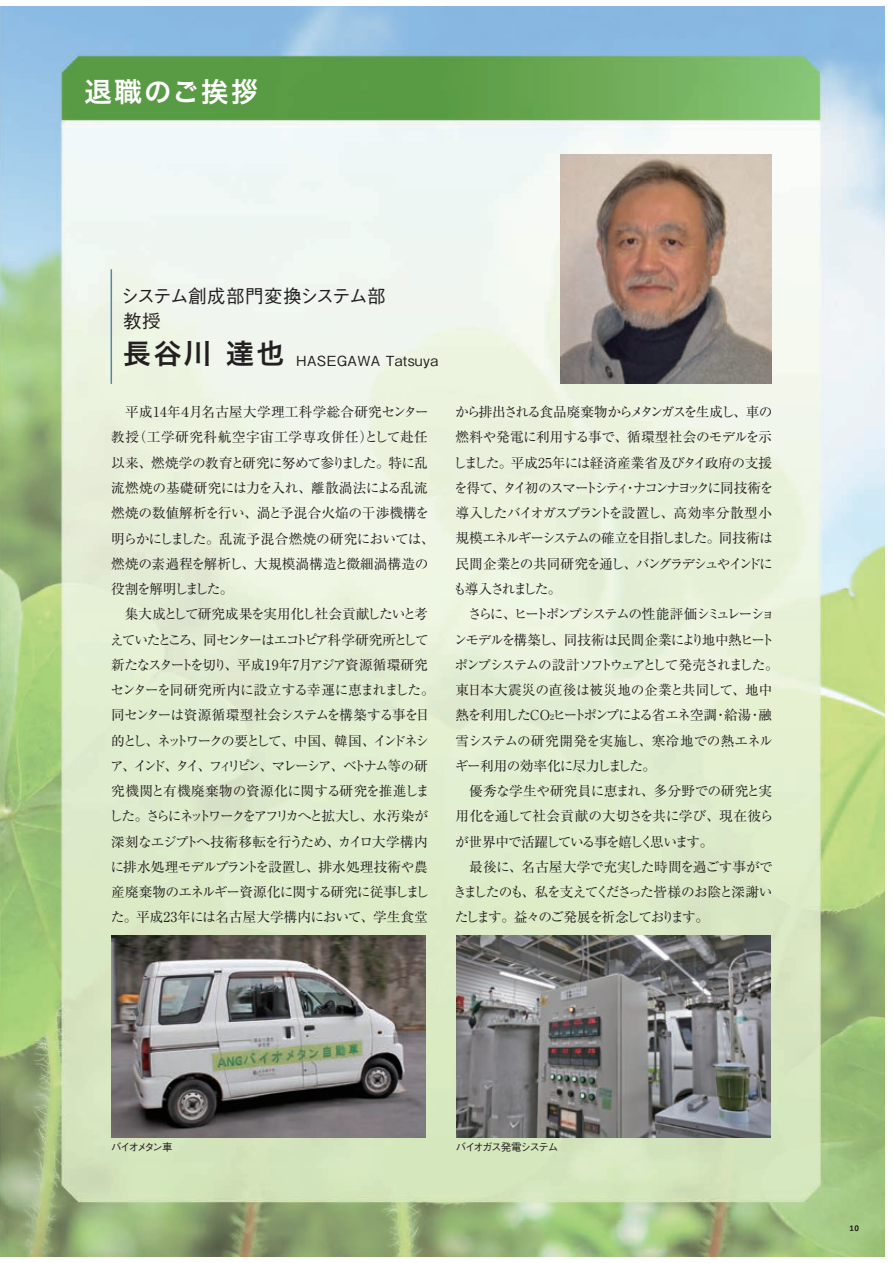
<style>
.page{position:relative;width:893px;height:1263px;background:#fff}
.page>*{position:absolute;margin:0;border:0;box-sizing:border-box;transform-origin:0 0}
.t1{font:27.3px "Hira Kaku Pro N W6 90 msp RKSJ H";letter-spacing:.08em;color:#fff}
.t2{font:18.6px/25.2px "Gothic BBB Pro Medium 90 msp RKSJ H";letter-spacing:-.03em;color:#231f20}
.t3{font:13.95px "Gothic BBB Pro Medium 90 msp RKSJ H";letter-spacing:.025em;color:#231f20}
.t4{font:13.65px/25.2px "Ryumin Pro Regular 90 msp RKSJ H";letter-spacing:-.07em;color:#231f20}
.t5{font:13.65px/25.2px "Ryumin Pro Regular 90 msp RKSJ H";letter-spacing:-.09em;color:#231f20}
.t6{font:10.5px "Gothic BBB Pro Medium 90 msp RKSJ H";letter-spacing:-.14em;color:#231f20}
.t7{font:10.5px "Gothic BBB Pro Medium 90 msp RKSJ H";letter-spacing:-.215em;color:#231f20}
.t8{font:700 8.85px "Calibri";color:#231f20}
.s1{font-family:"Hira Kaku Pro N W6 90 msp RKSJ H";font-size:27.75px}
.s2{font-size:7.95px}
</style>
<div class="page">
<img style="left:0;top:6px;width:884px;height:1251px">
<svg style="left:0;top:33px;width:4px;height:28px"></svg>
<img style="left:560px;top:154px;width:212px;height:230px">
<hr style="left:111px;top:269px;width:1px;height:115px;background:#5587aa">
<img style="left:111px;top:935px;width:315px;height:203px">
<img style="left:456px;top:935px;width:314px;height:203px">
<h1 class="t1" style="left:84px;top:82px;width:176px">退職のご挨拶</h1>
<h2 class="t2" style="left:121px;top:286px;width:266px">システム創成部門変換システム部教授</h2>
<p class="t3" style="left:123px;top:356px;width:316px"><span class="s1">長谷川 達也</span> HASEGAWA Tatsuya</p>
<p class="t4" style="left:109px;top:401px;width:327px">　平成14年４月名古屋大学理工科学総合研究センター教授（工学研究科航空宇宙工学専攻併任）として赴任以来、燃焼学の教育と研究に努めて参りました。特に乱流燃焼の基礎研究には力を入れ、離散渦法による乱流燃焼の数値解析を行い、渦と予混合火焔の干渉機構を明らかにしました。乱流予混合燃焼の研究においては、燃焼の素過程を解析し、大規模渦構造と微細渦構造の役割を解明しました。<br>　集大成として研究成果を実用化し社会貢献したいと考えていたところ、同センターはエコトピア科学研究所として新たなスタートを切り、平成19年7月アジア資源循環研究センターを同研究所内に設立する幸運に恵まれました。同センターは資源循環型社会システムを構築する事を目的とし、ネットワークの要として、中国、韓国、インドネシア、インド、タイ、フィリピン、マレーシア、ベトナム等の研究機関と有機廃棄物の資源化に関する研究を推進しました。さらにネットワークをアフリカへと拡大し、水汚染が深刻なエジプトへ技術移転を行うため、カイロ大学構内に排水処理モデルプラントを設置し、排水処理技術や農産廃棄物のエネルギー資源化に関する研究に従事しました。平成23年には名古屋大学構内において、学生食堂</p>
<p class="t5" style="left:453px;top:401px;width:327px">から排出される食品廃棄物からメタンガスを生成し、車の燃料や発電に利用する事で、循環型社会のモデルを示しました。平成25年には経済産業省及びタイ政府の支援を得て、タイ初のスマートシティ・ナコンナヨックに同技術を導入したバイオガスプラントを設置し、高効率分散型小規模エネルギーシステムの確立を目指しました。同技術は民間企業との共同研究を通し、バングラデシュやインドにも導入されました。<br>　さらに、ヒートポンプシステムの性能評価シミュレーションモデルを構築し、同技術は民間企業により地中熱ヒートポンプシステムの設計ソフトウェアとして発売されました。東日本大震災の直後は被災地の企業と共同して、地中熱を利用したCO<span class="s2">2</span>ヒートポンプによる省エネ空調・給湯・融雪システムの研究開発を実施し、寒冷地での熱エネルギー利用の効率化に尽力しました。<br>　優秀な学生や研究員に恵まれ、多分野での研究と実用化を通して社会貢献の大切さを共に学び、現在彼らが世界中で活躍している事を嬉しく思います。<br>　最後に、名古屋大学で充実した時間を過ごす事ができましたのも、私を支えてくださった皆様のお陰と深謝いたします。益々のご発展を祈念しております。</p>
<p class="t7" style="left:111px;top:1143px;width:63px">バイオメタン車</p>
<p class="t6" style="left:456px;top:1143px;width:104px">バイオガス発電システム</p>
<p class="t8" style="left:849px;top:1225px;width:11px">10</p>
</div>
